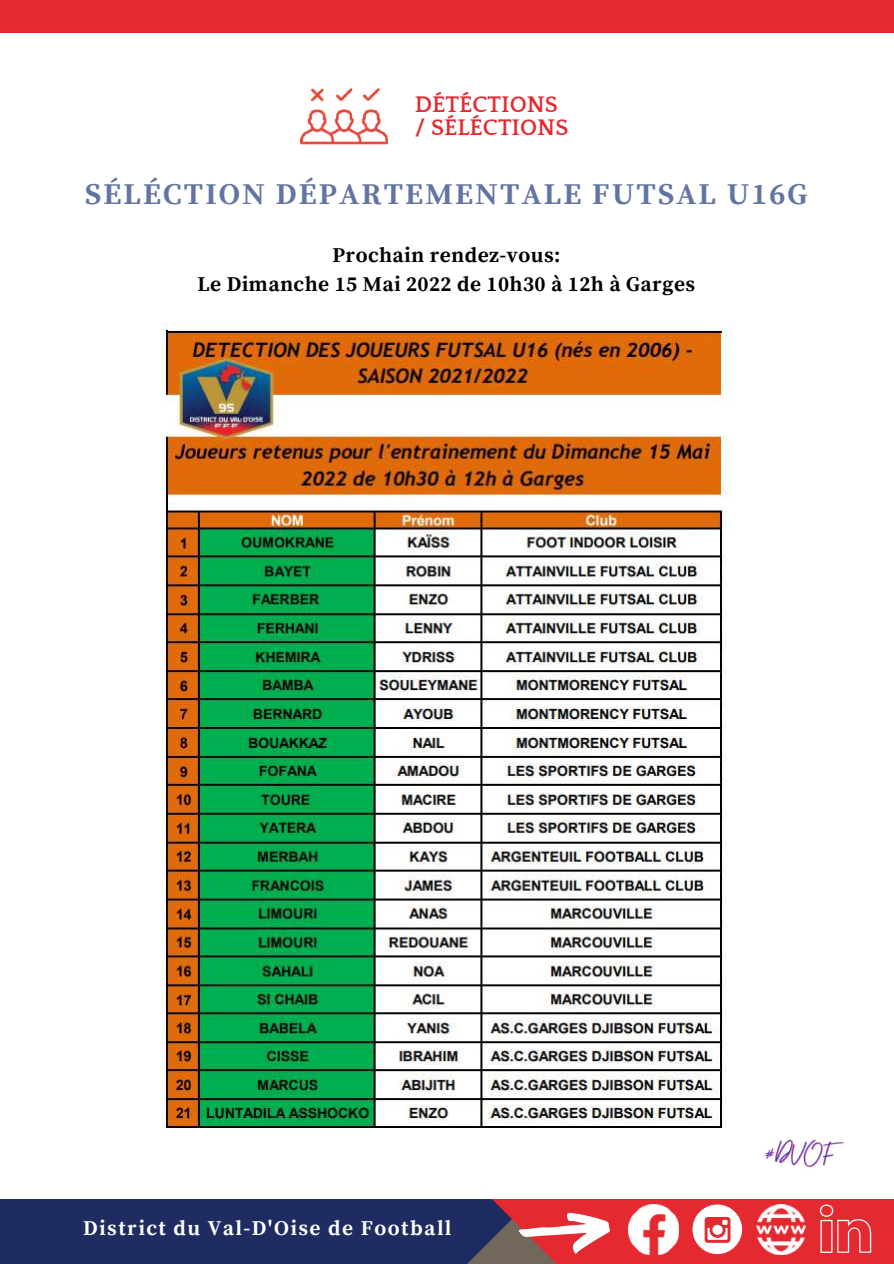
<style>
.page{position:relative;width:894px;height:1264px;background:#fff}
.page>*{position:absolute;margin:0;border:0;box-sizing:border-box;transform-origin:0 0}
.t1{font:700 30px "Source Serif Pro";letter-spacing:.07em;color:#6275a2}
.t2{font:700 23.25px/22.5px "Quattrocento";color:#e52930}
.t3{font:700 21px/29.2px "Source Serif Pro";letter-spacing:.02em;color:#000;text-align:center}
.t4{font:700 21px "Source Serif Pro";letter-spacing:.07em;color:#fff}
</style>
<div class="page">
<div style="left:1px;top:1194px;width:892px;height:69px;background:#1f2c62"></div>
<div style="left:798px;top:1198px;width:95px;height:65px;background:#e52930"></div>
<div style="left:0;top:45px;width:893px;height:1153px;background:#fff"></div>
<div style="left:0;top:0;width:893px;height:32px;background:#e52930"></div>
<img style="left:798px;top:1204px;width:7px;height:49px">
<img style="left:300px;top:88px;width:87px;height:57px">
<svg style="left:819px;top:1204px;width:51px;height:48px"></svg>
<svg style="left:293px;top:1198px;width:505px;height:65px"></svg>
<img style="left:161px;top:323px;width:570px;height:804px">
<img style="left:764px;top:1137px;width:79px;height:31px">
<p class="t2" style="left:414px;top:94px;width:155px">DÉTÉCTIONS / SÉLÉCTIONS</p>
<h1 class="t1" style="left:85px;top:176px;width:723px">SÉLÉCTION DÉPARTEMENTALE FUTSAL U16G</h1>
<p class="t3" style="left:197px;top:241px;width:499px">Prochain rendez-vous:<br>Le Dimanche 15 Mai 2022 de 10h30 à 12h à Garges</p>
<p class="t4" style="left:83px;top:1215px;width:370px">District du Val-D'Oise de Football</p>
</div>
